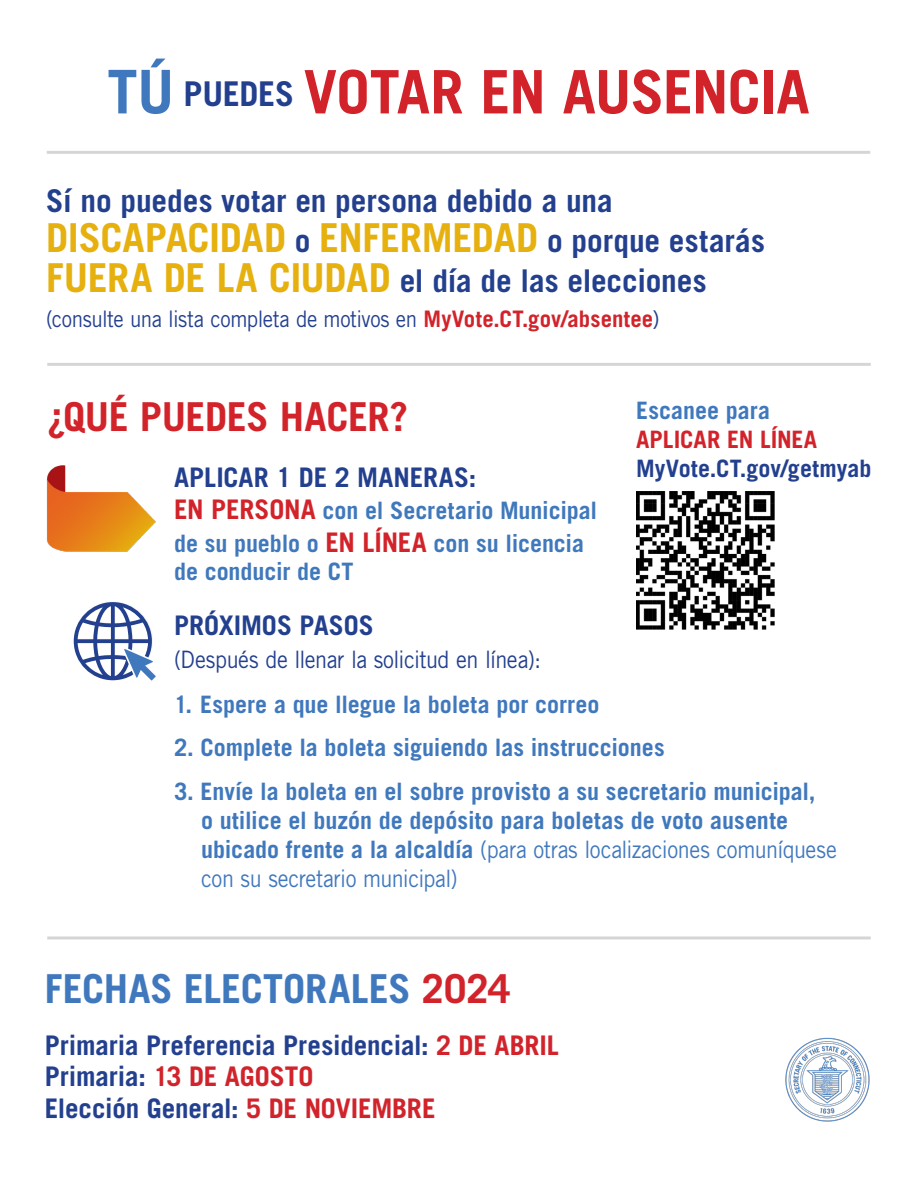
<style>
.page{position:relative;width:918px;height:1188px;background:#fff}
.page>*{position:absolute;margin:0;border:0;box-sizing:border-box;transform-origin:0 0}
.t1{font:700 60px "Trade Gothic LT Std";letter-spacing:-.02em;color:#d2232a}
.t2{font:700 39.9px "Trade Gothic LT Std";letter-spacing:-.01em;color:#e6b00f}
.t3{font:700 39.9px "Trade Gothic LT Std";letter-spacing:.005em;color:#4078bd}
.t4{font:700 39.9px "Trade Gothic LT Std";letter-spacing:-.01em;color:#d2232a}
.t5{font:700 31.35px "Trade Gothic LT Std";letter-spacing:-.005em;color:#23408f}
.t6{font:700 27px/31.7px "Trade Gothic LT Std";letter-spacing:-.005em;color:#23408f}
.t7{font:700 24px/28.8px "Trade Gothic LT Std";color:#4078bd}
.t8{font:700 24px/32.4px "Trade Gothic LT Std";color:#4078bc}
.t9{font:24px "Trade Gothic LT Std";letter-spacing:-.02em;color:#23408f;scale:.9 1}
.t10{font:700 24px "Trade Gothic LT Std";letter-spacing:.01em;color:#23408f}
.t11{font:700 24px "Trade Gothic LT Std";color:#d2232a}
.t12{font:22.8px "Trade Gothic LT Std";letter-spacing:-.02em;color:#23408f;scale:.9 1}
.s1{font-size:60.3px;color:#4078bd}
.s2{font-size:34.2px;color:#23408f}
.s3{font-size:31.35px;color:#23408f}
.s4{font-size:39.9px;color:#e6b00f}
.s5{font-weight:700;color:#d2232a}
.s6{font-size:27px;color:#d2232a}
.s7{font-weight:400}
.s8{color:#d2232a}
</style>
<div class="page">
<div style="left:46px;top:973px;width:513px;height:146px;background:#0a2e8a;opacity:.08"></div>
<svg style="left:74px;top:602px;width:82px;height:79px"></svg>
<img style="left:47px;top:465px;width:109px;height:87px">
<hr style="left:47px;top:363px;width:824px;height:3px;background:#595959">
<hr style="left:47px;top:936px;width:824px;height:3px;background:#595959">
<hr style="left:47px;top:151px;width:823px;height:3px;background:#595959">
<img style="left:636px;top:491px;width:139px;height:139px">
<img style="left:785px;top:1037px;width:85px;height:85px">
<h1 class="t1" style="left:107px;top:55px;width:704px"><span class="s1">TÚ</span> <span class="s2">PUEDES</span> VOTAR EN AUSENCIA</h1>
<h3 class="t5" style="left:46px;top:182px;width:568px">Sí no puedes votar en persona debido a una</h3>
<h2 class="t2" style="left:46px;top:213px;width:720px">DISCAPACIDAD <span class="s3">o</span> ENFERMEDAD <span class="s3">o porque estarás</span></h2>
<h3 class="t5" style="left:46px;top:261px;width:662px"><span class="s4">FUERA DE LA CIUDAD</span> el día de las elecciones</h3>
<p class="t12" style="left:46px;top:305px;width:683px">(consulte una lista completa de motivos en <span class="s5">MyVote.CT.gov/absentee</span>)</p>
<h2 class="t4" style="left:47px;top:392px;width:362px">¿QUÉ PUEDES HACER?</h2>
<p class="t6" style="left:174px;top:461px;width:304px">APLICAR 1 DE 2 MANERAS:</p>
<p class="t8" style="left:174px;top:494px;width:425px"><span class="s6">EN PERSONA</span> con el Secretario Municipal de su pueblo o <span class="s6">EN LÍNEA</span> con su licencia</p>
<p class="t8" style="left:174px;top:555px;width:181px">de conducir de CT</p>
<p class="t7" style="left:636px;top:396px;width:135px">Escanee para</p>
<p class="t11" style="left:636px;top:425px;width:183px">APLICAR EN LÍNEA</p>
<p class="t10" style="left:636px;top:453px;width:237px">MyVote.CT.gov/getmyab</p>
<p class="t6" style="left:174px;top:610px;width:201px">PRÓXIMOS PASOS</p>
<p class="t9" style="left:174px;top:645px;width:409px">(Después de llenar la solicitud en línea):</p>
<p class="t7" style="left:174px;top:689px;width:427px">1. Espere a que llegue la boleta por correo</p>
<p class="t7" style="left:174px;top:733px;width:492px">2. Complete la boleta siguiendo las instrucciones</p>
<p class="t7" style="left:201px;top:777px;width:637px;text-indent:-27px">3. Envíe la boleta en el sobre provisto a su secretario municipal,<br>o utilice el buzón de depósito para boletas de voto ausente ubicado frente a la alcaldía <span class="s7">(para otras localizaciones comuníquese con su secretario municipal)</span></p>
<h2 class="t3" style="left:45px;top:965px;width:467px">FECHAS ELECTORALES <span class="s8">2024</span></h2>
<p class="t6" style="left:45px;top:1029px;width:515px">Primaria Preferencia Presidencial: <span class="s8">2 DE ABRIL<br></span>Primaria: <span class="s8">13 DE AGOSTO<br></span>Elección General: <span class="s8">5 DE NOVIEMBRE</span></p>
</div>
